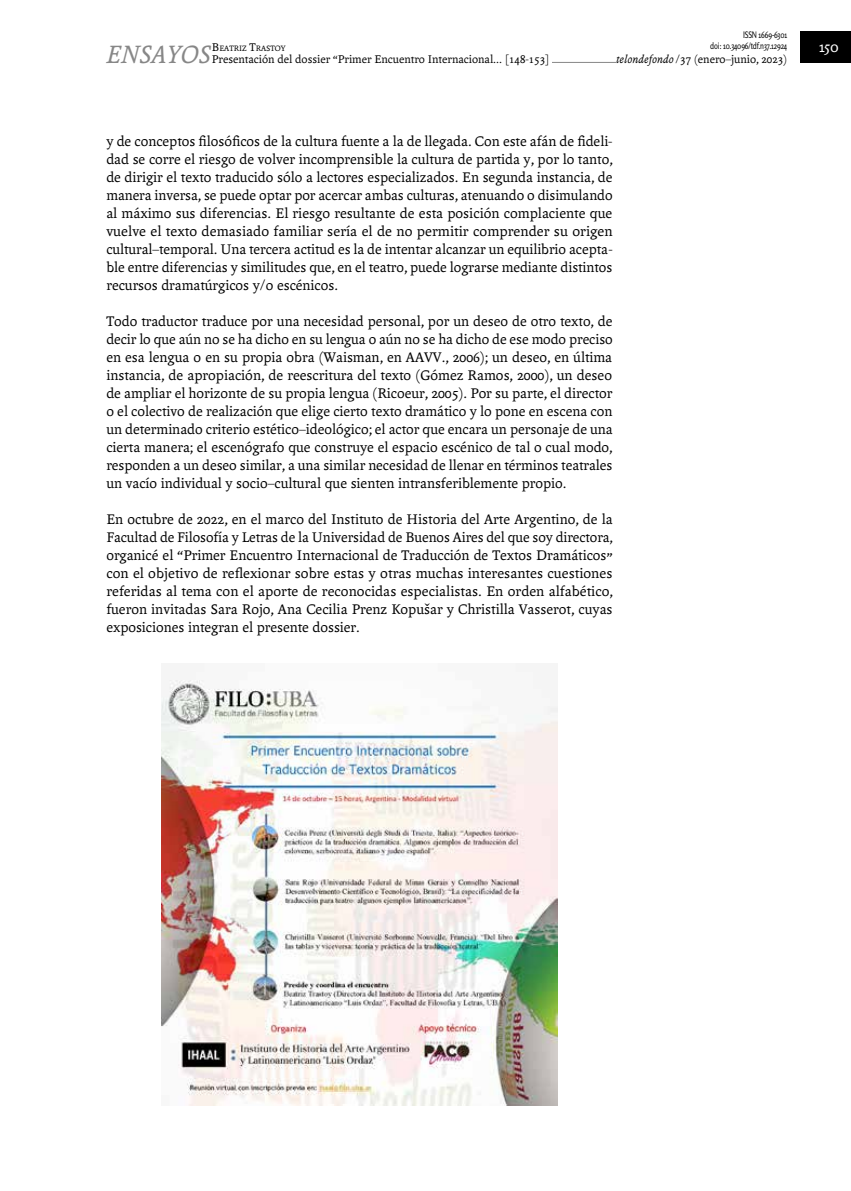
<style>
.page{position:relative;width:851px;height:1191px;background:#fff}
.page>*{position:absolute;margin:0;border:0;box-sizing:border-box;transform-origin:0 0}
.t1{font:italic 27px "Andralis ND Os F";color:#878787}
.t2{font:15px/18px "Andralis ND Os F";color:#000;text-align:justify}
.t3{font:15px "Rosario";color:#fff}
.t4{font:12px "Andralis ND Os F";color:#000}
.t5{font:9px/10.8px "Rosario";letter-spacing:-.02em;color:#000;text-align:right;scale:.8 1}
.t6{font:8.4px "Andralis ND Os F";color:#000}
.s1{font-size:12px}
.s2{font-style:italic}
</style>
<div class="page">
<hr style="left:106px;top:62px;width:598px;height:1px;background:#878787">
<div style="left:616px;top:52px;width:171px;height:15px;background:#fff"></div>
<div style="left:800px;top:32px;width:50px;height:31px;background:#000"></div>
<div style="left:106px;top:43px;width:109px;height:24px;background:#fff"></div>
<div style="left:212px;top:52px;width:340px;height:15px;background:#fff"></div>
<img style="left:161px;top:680px;width:396px;height:425px">
<h1 class="t1" style="left:106px;top:40px;width:106px">ENSAYOS</h1>
<p class="t6" style="left:212px;top:44px;width:75px"><span class="s1">B</span>EATRIZ <span class="s1">T</span>RASTOY</p>
<p class="t4" style="left:212px;top:52px;width:338px">Presentación del dossier “Primer Encuentro Internacional... [148-153]</p>
<p class="t5" style="left:710px;top:29px;width:98px">ISSN 1669-6301<br>doi: 10.34096/tdf.n37.12924</p>
<p class="t4" style="left:616px;top:52px;width:173px"><span class="s2">telondefondo</span> /37 (enero–junio, 2023)</p>
<p class="t2" style="left:106px;top:132px;width:507px">y de conceptos filosóficos de la cultura fuente a la de llegada. Con este afán de fideli&shy;dad se corre el riesgo de volver incomprensible la cultura de partida y, por lo tanto, de dirigir el texto traducido sólo a lectores especializados. En segunda instancia, de manera inversa, se puede optar por acercar ambas culturas, atenuando o disimulando al máximo sus diferencias. El riesgo resultante de esta posición complaciente que vuelve el texto demasiado familiar sería el de no permitir comprender su origen cultural–temporal. Una tercera actitud es la de intentar alcanzar un equilibrio acepta&shy;ble entre diferencias y similitudes que, en el teatro, puede lograrse mediante distintos recursos dramatúrgicos y/o escénicos.</p>
<p class="t2" style="left:106px;top:312px;width:508px">Todo traductor traduce por una necesidad personal, por un deseo de otro texto, de decir lo que aún no se ha dicho en su lengua o aún no se ha dicho de ese modo preciso en esa lengua o en su propia obra (Waisman, en AAVV., 2006); un deseo, en última instancia, de apropiación, de reescritura del texto (Gómez Ramos, 2000), un deseo de ampliar el horizonte de su propia lengua (Ricoeur, 2005). Por su parte, el director o el colectivo de realización que elige cierto texto dramático y lo pone en escena con un determinado criterio estético–ideológico; el actor que encara un personaje de una cierta manera; el escenógrafo que construye el espacio escénico de tal o cual modo, responden a un deseo similar, a una similar necesidad de llenar en términos teatrales un vacío individual y socio–cultural que sienten intransferiblemente propio.</p>
<p class="t2" style="left:106px;top:510px;width:508px">En octubre de 2022, en el marco del Instituto de Historia del Arte Argentino, de la Facultad de Filosofía y Letras de la Universidad de Buenos Aires del que soy directora, organicé el “Primer Encuentro Internacional de Traducción de Textos Dramáticos” con el objetivo de reflexionar sobre estas y otras muchas interesantes cuestiones referidas al tema con el aporte de reconocidas especialistas. En orden alfabético, fueron invitadas Sara Rojo, Ana Cecilia Prenz Kopušar y Christilla Vasserot, cuyas exposiciones integran el presente dossier.</p>
<p class="t3" style="left:819px;top:34px;width:21px">150</p>
</div>
